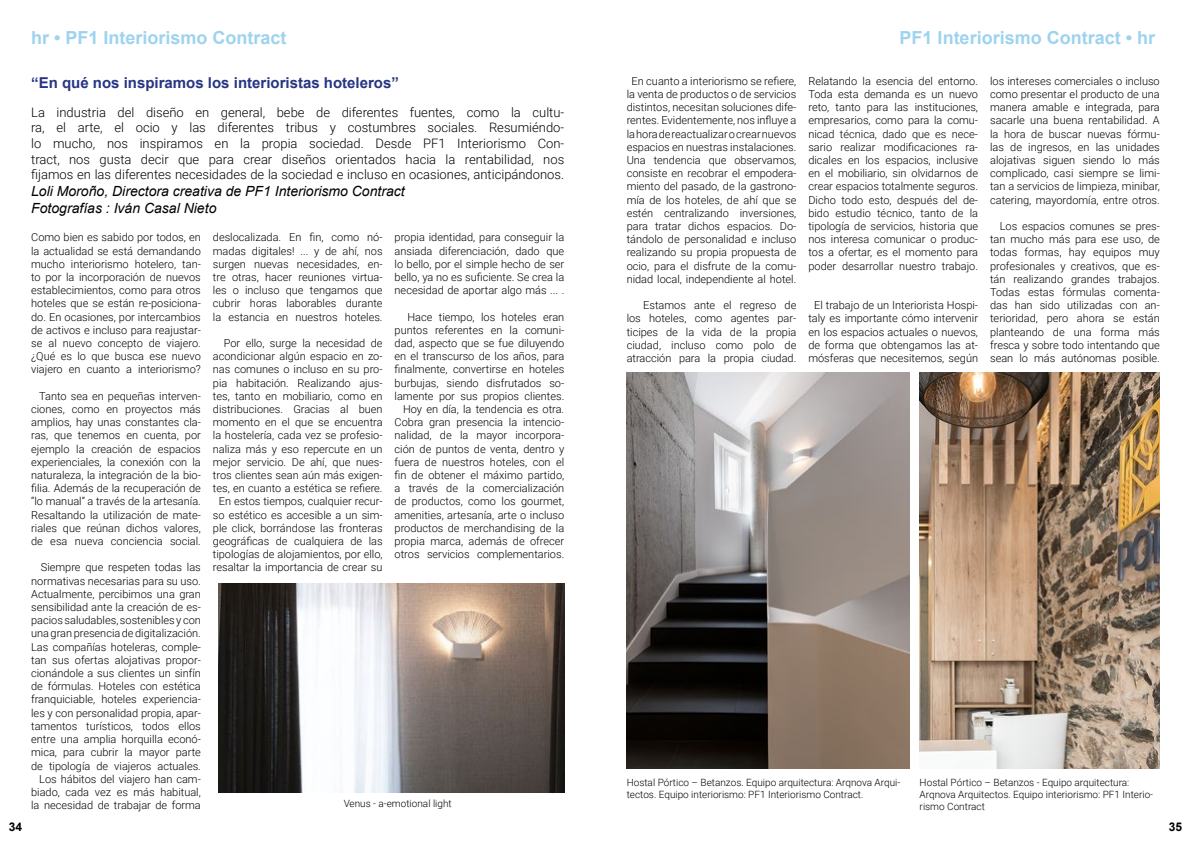
<style>
.page{position:relative;width:1191px;height:842px;background:#fff}
.page>*{position:absolute;margin:0;border:0;box-sizing:border-box;transform-origin:0 0}
.t1{font:700 18px "Arial";color:#9ed3ef}
.t2{font:700 15px "Arial";color:#283583}
.t3{font:italic 14px/16.8px "Arial";color:#000}
.t4{font:300 13px/15.6px "Roboto";color:#000;text-align:justify}
.t5{font:700 12px "Arial";color:#000}
.t6{font:300 11px/13.2px "Roboto";color:#000;text-align:justify}
.t7{font:300 10px/12px "Roboto";color:#000}
</style>
<div class="page">
<img style="left:219px;top:583px;width:345px;height:210px">
<img style="left:626px;top:373px;width:283px;height:395px">
<img style="left:919px;top:373px;width:240px;height:395px">
<h1 class="t1" style="left:31px;top:25px;width:257px">hr • PF1 Interiorismo Contract</h1>
<h2 class="t2" style="left:31px;top:72px;width:369px">“En qué nos inspiramos los interioristas hoteleros”</h2>
<p class="t4" style="left:31px;top:104px;width:534px">La industria del diseño en general, bebe de diferentes fuentes, como la cultu&shy;ra, el arte, el ocio y las diferentes tribus y costumbres sociales. Resumiéndo&shy;lo mucho, nos inspiramos en la propia sociedad. Desde PF1 Interiorismo Con&shy;tract, nos gusta decir que para crear diseños orientados hacia la rentabilidad, nos fijamos en las diferentes necesidades de la sociedad e incluso en ocasiones, anticipándonos.</p>
<p class="t3" style="left:31px;top:183px;width:375px">Loli Moroño, Directora creativa de PF1 Interiorismo Contract<br>Fotografías : Iván Casal Nieto</p>
<p class="t6" style="left:31px;top:230px;width:171px">Como bien es sabido por todos, en la actualidad se está demandando mucho interiorismo hotelero, tan&shy;to por la incorporación de nuevos establecimientos, como para otros hoteles que se están re-posiciona&shy;do. En ocasiones, por intercambios de activos e incluso para reajustar&shy;se al nuevo concepto de viajero. ¿Qué es lo que busca ese nuevo viajero en cuanto a interiorismo?</p>
<p class="t6" style="left:31px;top:389px;width:171px;text-indent:8px">Tanto sea en pequeñas interven&shy;ciones, como en proyectos más amplios, hay unas constantes cla&shy;ras, que tenemos en cuenta, por ejemplo la creación de espacios experienciales, la conexión con la naturaleza, la integración de la bio&shy;filia. Además de la recuperación de “lo manual” a través de la artesanía.<br>Resaltando la utilización de mate&shy;riales que reúnan dichos valores, de esa nueva conciencia social.</p>
<p class="t6" style="left:31px;top:560px;width:171px;text-align:right">Siempre que respeten todas las normativas necesarias para su uso.<br>Actualmente, percibimos una gran sensibilidad ante la creación de es&shy;pacios saludables, sostenibles y con una gran presencia de digitalización.<br>Las compañías hoteleras, comple&shy;tan sus ofertas alojativas propor&shy;cionándole a sus clientes un sinfín de fórmulas. Hoteles con estética franquiciable, hoteles experiencia&shy;les y con personalidad propia, apar&shy;tamentos turísticos, todos ellos entre una amplia horquilla econó&shy;mica, para cubrir la mayor parte de tipología de viajeros actuales.<br>Los hábitos del viajero han cam&shy;biado, cada vez es más habitual, la necesidad de trabajar de forma</p>
<p class="t6" style="left:213px;top:230px;width:171px">deslocalizada. En fin, como nó&shy;madas digitales! ... y de ahí, nos surgen nuevas necesidades, en&shy;tre otras, hacer reuniones virtua&shy;les o incluso que tengamos que cubrir horas laborables durante la estancia en nuestros hoteles.</p>
<p class="t6" style="left:213px;top:336px;width:171px;text-align:right">Por ello, surge la necesidad de acondicionar algún espacio en zo&shy;nas comunes o incluso en su pro&shy;pia habitación. Realizando ajus&shy;tes, tanto en mobiliario, como en distribuciones. Gracias al buen momento en el que se encuentra la hostelería, cada vez se profesio&shy;naliza más y eso repercute en un mejor servicio. De ahí, que nues&shy;tros clientes sean aún más exigen&shy;tes, en cuanto a estética se refiere.<br>En estos tiempos, cualquier recur&shy;so estético es accesible a un sim&shy;ple click, borrándose las fronteras geográficas de cualquiera de las tipologías de alojamientos, por ello, resaltar la importancia de crear su</p>
<p class="t6" style="left:394px;top:230px;width:171px">propia identidad, para conseguir la ansiada diferenciación, dado que lo bello, por el simple hecho de ser bello, ya no es suficiente. Se crea la necesidad de aportar algo más ... .</p>
<p class="t6" style="left:394px;top:310px;width:171px;text-align:right">Hace tiempo, los hoteles eran puntos referentes en la comuni&shy;dad, aspecto que se fue diluyendo en el transcurso de los años, para finalmente, convertirse en hoteles burbujas, siendo disfrutados so&shy;lamente por sus propios clientes.<br>Hoy en día, la tendencia es otra.<br>Cobra gran presencia la intencio&shy;nalidad, de la mayor incorpora&shy;ción de puntos de venta, dentro y fuera de nuestros hoteles, con el fin de obtener el máximo partido, a través de la comercialización de productos, como los gourmet, amenities, artesanía, arte o incluso productos de merchandising de la propia marca, además de ofrecer otros servicios complementarios.</p>
<p class="t7" style="left:344px;top:797px;width:110px">Venus - a-emotional light</p>
<h1 class="t1" style="left:899px;top:25px;width:257px">PF1 Interiorismo Contract • hr</h1>
<p class="t6" style="left:626px;top:74px;width:171px;text-align:center">En cuanto a interiorismo se refiere, la venta de productos o de servicios distintos, necesitan soluciones dife&shy;rentes. Evidentemente, nos influye a la hora de reactualizar o crear nuevos espacios en nuestras instalaciones.<br>Una tendencia que observamos, consiste en recobrar el empodera&shy;miento del pasado, de la gastrono&shy;mía de los hoteles, de ahí que se estén centralizando inversiones, para tratar dichos espacios. Do&shy;tándolo de personalidad e incluso realizando su propia propuesta de ocio, para el disfrute de la comu&shy;nidad local, independiente al hotel.</p>
<p class="t6" style="left:626px;top:298px;width:171px;text-indent:16px">Estamos ante el regreso de los hoteles, como agentes par&shy;ticipes de la vida de la propia ciudad, incluso como polo de atracción para la propia ciudad.</p>
<p class="t6" style="left:808px;top:74px;width:171px">Relatando la esencia del entorno.<br>Toda esta demanda es un nuevo reto, tanto para las instituciones, empresarios, como para la comu&shy;nicad técnica, dado que es nece&shy;sario realizar modificaciones ra&shy;dicales en los espacios, inclusive en el mobiliario, sin olvidarnos de crear espacios totalmente seguros.<br>Dicho todo esto, después del de&shy;bido estudio técnico, tanto de la tipología de servicios, historia que nos interesa comunicar o produc&shy;tos a ofertar, es el momento para poder desarrollar nuestro trabajo.</p>
<p class="t6" style="left:808px;top:298px;width:171px;text-align:center">El trabajo de un Interiorista Hospi&shy;taly es importante cómo intervenir en los espacios actuales o nuevos, de forma que obtengamos las at&shy;mósferas que necesitemos, según</p>
<p class="t6" style="left:990px;top:74px;width:171px">los intereses comerciales o incluso como presentar el producto de una manera amable e integrada, para sacarle una buena rentabilidad. A la hora de buscar nuevas fórmu&shy;las de ingresos, en las unidades alojativas siguen siendo lo más complicado, casi siempre se limi&shy;tan a servicios de limpieza, minibar, catering, mayordomía, entre otros.</p>
<p class="t6" style="left:990px;top:219px;width:171px;text-indent:10px">Los espacios comunes se pres&shy;tan mucho más para ese uso, de todas formas, hay equipos muy profesionales y creativos, que es&shy;tán realizando grandes trabajos.<br>Todas estas fórmulas comenta&shy;das han sido utilizadas con an&shy;terioridad, pero ahora se están planteando de una forma más fresca y sobre todo intentando que sean lo más autónomas posible.</p>
<p class="t7" style="left:626px;top:776px;width:275px">Hostal Pórtico – Betanzos. Equipo arquitectura: Arqnova Arqui&shy;tectos. Equipo interiorismo: PF1 Interiorismo Contract.</p>
<p class="t7" style="left:919px;top:776px;width:235px">Hostal Pórtico – Betanzos - Equipo arquitectura:<br>Arqnova Arquitectos. Equipo interiorismo: PF1 Interio&shy;rismo Contract</p>
<p class="t5" style="left:9px;top:818px;width:15px">34</p>
<p class="t5" style="left:1168px;top:818px;width:15px">35</p>
</div>
